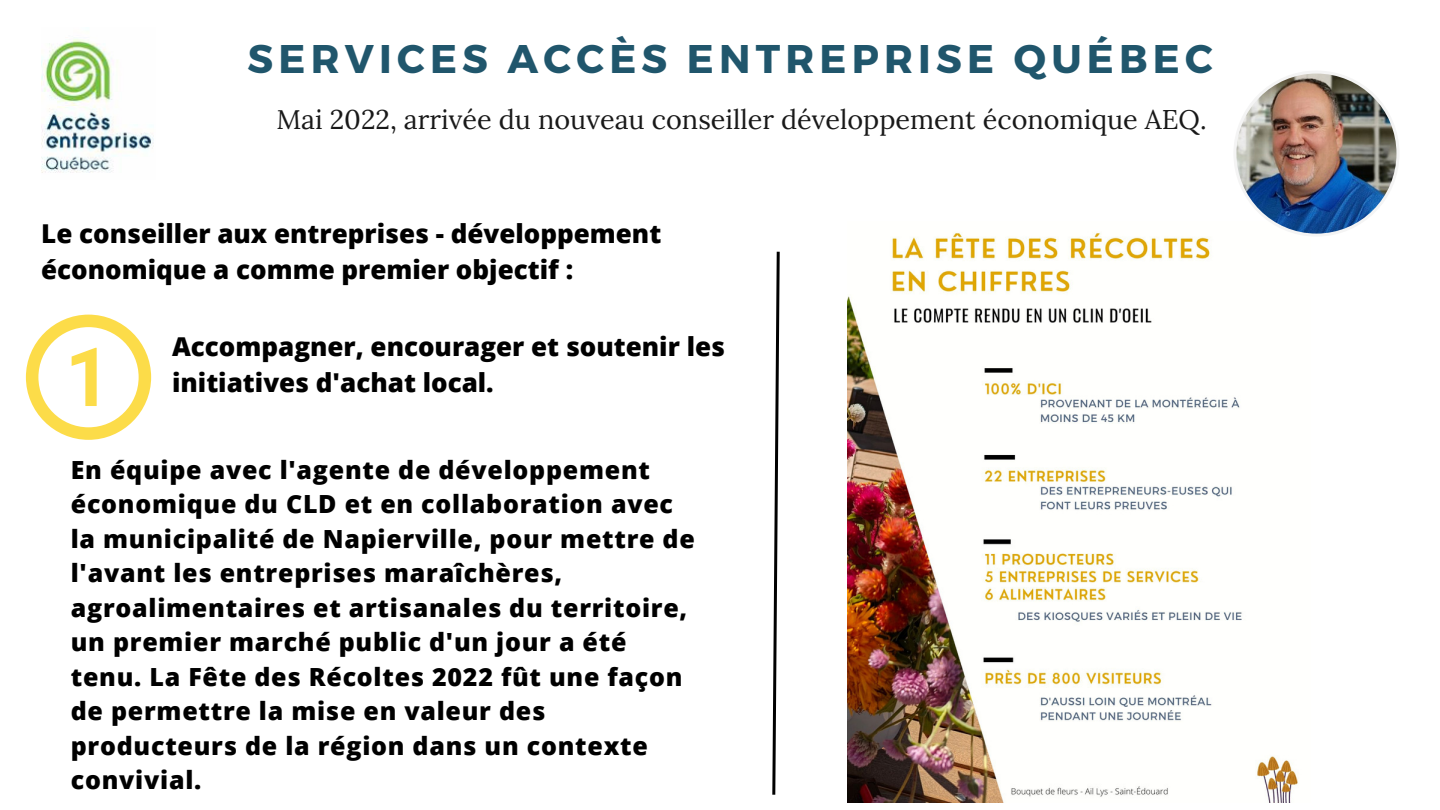
<style>
.page{position:relative;width:1440px;height:810px;background:#fff}
.page>*{position:absolute;margin:0;border:0;box-sizing:border-box;transform-origin:0 0}
.t1{font:700 40px "Montserrat";letter-spacing:.13em;color:#20566c}
.t2{font:27px "Lora";color:#191919}
.t3{font:800 26px/36px "Open Sans";color:#000}
.t4{font:800 25px/34.5px "Open Sans";letter-spacing:.03em;color:#000}
</style>
<div class="page">
<img style="left:41px;top:39px;width:113px;height:134px">
<svg style="left:26px;top:315px;width:125px;height:125px"></svg>
<svg style="left:772px;top:251px;width:8px;height:544px"></svg>
<img style="left:847px;top:233px;width:452px;height:569px">
<img style="left:1233px;top:71px;width:166px;height:166px">
<h1 class="t1" style="left:248px;top:33px;width:967px">SERVICES ACCÈS ENTREPRISE QUÉBEC</h1>
<p class="t2" style="left:276px;top:102px;width:932px">Mai 2022, arrivée du nouveau conseiller développement économique AEQ.</p>
<p class="t3" style="left:41px;top:215px;width:622px">Le conseiller aux entreprises - développement économique a comme premier objectif :</p>
<p class="t3" style="left:172px;top:327px;width:554px">Accompagner, encourager et soutenir les initiatives d'achat local.</p>
<p class="t4" style="left:71px;top:452px;width:626px">En équipe avec l'agente de développement économique du CLD et en collaboration avec la municipalité de Napierville, pour mettre de l'avant les entreprises maraîchères, agroalimentaires et artisanales du territoire, un premier marché public d'un jour a été tenu. La Fête des Récoltes 2022 fût une façon de permettre la mise en valeur des producteurs de la région dans un contexte convivial.</p>
</div>
